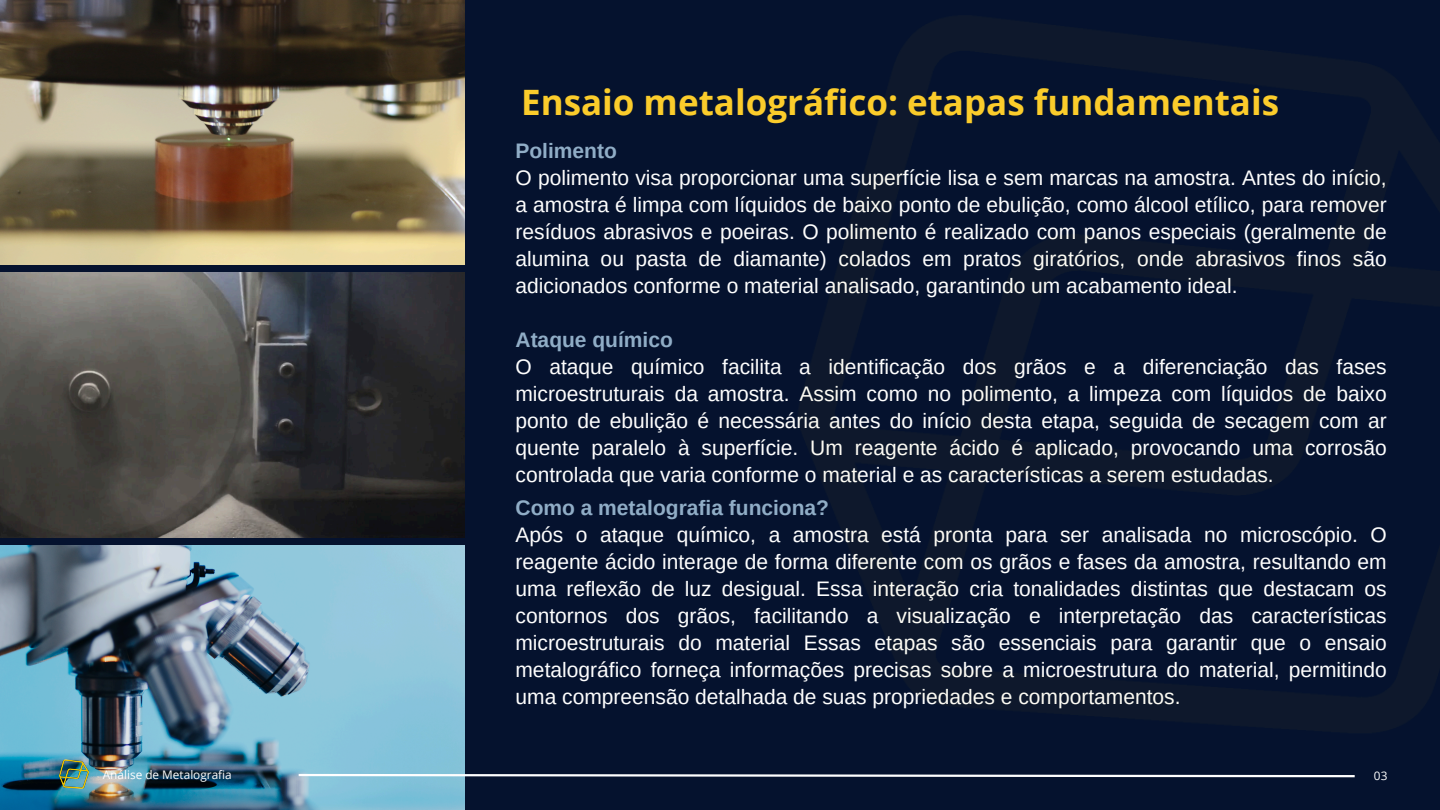
<style>
.page{position:relative;width:1440px;height:810px;background:#05122e}
.page>*{position:absolute;margin:0;border:0;box-sizing:border-box;transform-origin:0 0}
.t1{font:700 35px "Open Sans";color:#fbcc2b}
.t2{font:21px/27px "Arimo";color:#fefefe}
.t3{font:11.8px "Open Sans";color:#fff}
.s1{font-weight:700;color:#90adc6}
</style>
<div class="page">
<img style="left:0;top:0;width:464px;height:265px">
<img style="left:0;top:272px;width:464px;height:266px">
<img style="left:0;top:545px;width:464px;height:265px">
<svg style="left:296px;top:773px;width:1059px;height:5px"></svg>
<img style="left:54px;top:756px;width:38px;height:38px">
<p class="t1" style="left:521px;top:78px;width:760px">Ensaio metalográfico: etapas fundamentais</p>
<p class="t2" style="left:516px;top:137px;width:873px"><span class="s1">Polimento<br></span>O polimento visa proporcionar uma superfície lisa e sem marcas na amostra. Antes do início, a amostra é limpa com líquidos de baixo ponto de ebulição, como álcool etílico, para remover resíduos abrasivos e poeiras. O polimento é realizado com panos especiais (geralmente de alumina ou pasta de diamante) colados em pratos giratórios, onde abrasivos finos são adicionados conforme o material analisado, garantindo um acabamento ideal.</p>
<p class="t2" style="left:516px;top:326px;width:873px"><span class="s1">Ataque químico<br></span>O ataque químico facilita a identificação dos grãos e a diferenciação das fases microestruturais da amostra. Assim como no polimento, a limpeza com líquidos de baixo ponto de ebulição é necessária antes do início desta etapa, seguida de secagem com ar quente paralelo à superfície. Um reagente ácido é aplicado, provocando uma corrosão controlada que varia conforme o material e as características a serem estudadas.</p>
<p class="t2" style="left:516px;top:494px;width:873px"><span class="s1">Como a metalografia funciona?<br></span>Após o ataque químico, a amostra está pronta para ser analisada no microscópio. O reagente ácido interage de forma diferente com os grãos e fases da amostra, resultando em uma reflexão de luz desigual. Essa interação cria tonalidades distintas que destacam os contornos dos grãos, facilitando a visualização e interpretação das características microestruturais do material Essas etapas são essenciais para garantir que o ensaio metalográfico forneça informações precisas sobre a microestrutura do material, permitindo uma compreensão detalhada de suas propriedades e comportamentos.</p>
<p class="t3" style="left:103px;top:766px;width:130px">Análise de Metalografia</p>
<h1 class="t3" style="left:1374px;top:767px;width:15px">03</h1>
</div>
